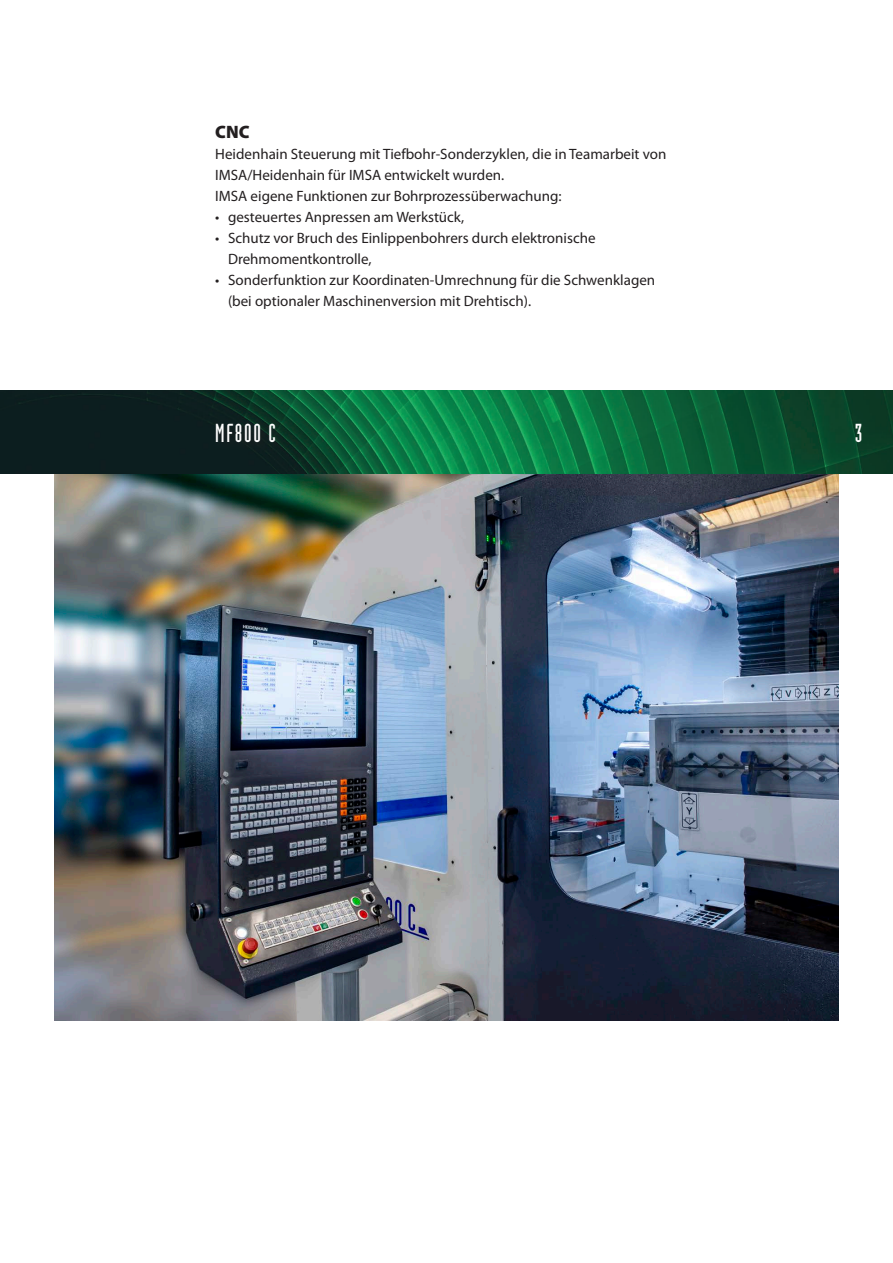
<style>
.page{position:relative;width:893px;height:1263px;background:#fff}
.page>*{position:absolute;margin:0;border:0;box-sizing:border-box;transform-origin:0 0}
.t1{font:25.5px "Industria Solid";letter-spacing:.07em;color:#fff}
.t2{font:900 18px "Myriad Pro";color:#231f20}
.t3{font:15px/21px "Myriad Pro";color:#231f20}
</style>
<div class="page">
<img style="left:0;top:390px;width:893px;height:83px">
<div style="left:212px;top:419px;width:75px;height:35px;background:#231f20;opacity:.75"></div>
<img style="left:54px;top:474px;width:785px;height:546px">
<p class="t2" style="left:215px;top:120px;width:36px">CNC</p>
<p class="t3" style="left:215px;top:143px;width:453px">Heidenhain Steuerung mit Tiefbohr-Sonderzyklen, die in Teamarbeit von<br>IMSA/Heidenhain für IMSA entwickelt wurden.</p>
<p class="t3" style="left:215px;top:185px;width:348px">IMSA eigene Funktionen zur Bohrprozessüberwachung:</p>
<p class="t3" style="left:215px;top:206px;width:251px">• gesteuertes Anpressen am Werkstück,</p>
<p class="t3" style="left:228px;top:227px;width:369px;text-indent:-13px">• Schutz vor Bruch des Einlippenbohrers durch elektronische<br>Drehmomentkontrolle,</p>
<p class="t3" style="left:228px;top:269px;width:429px;text-indent:-13px">• Sonderfunktion zur Koordinaten-Umrechnung für die Schwenklagen (bei optionaler Maschinenversion mit Drehtisch).</p>
<p class="t1" style="left:215px;top:419px;width:62px">MF800 C</p>
<h1 class="t1" style="left:855px;top:419px;width:9px">3</h1>
</div>
